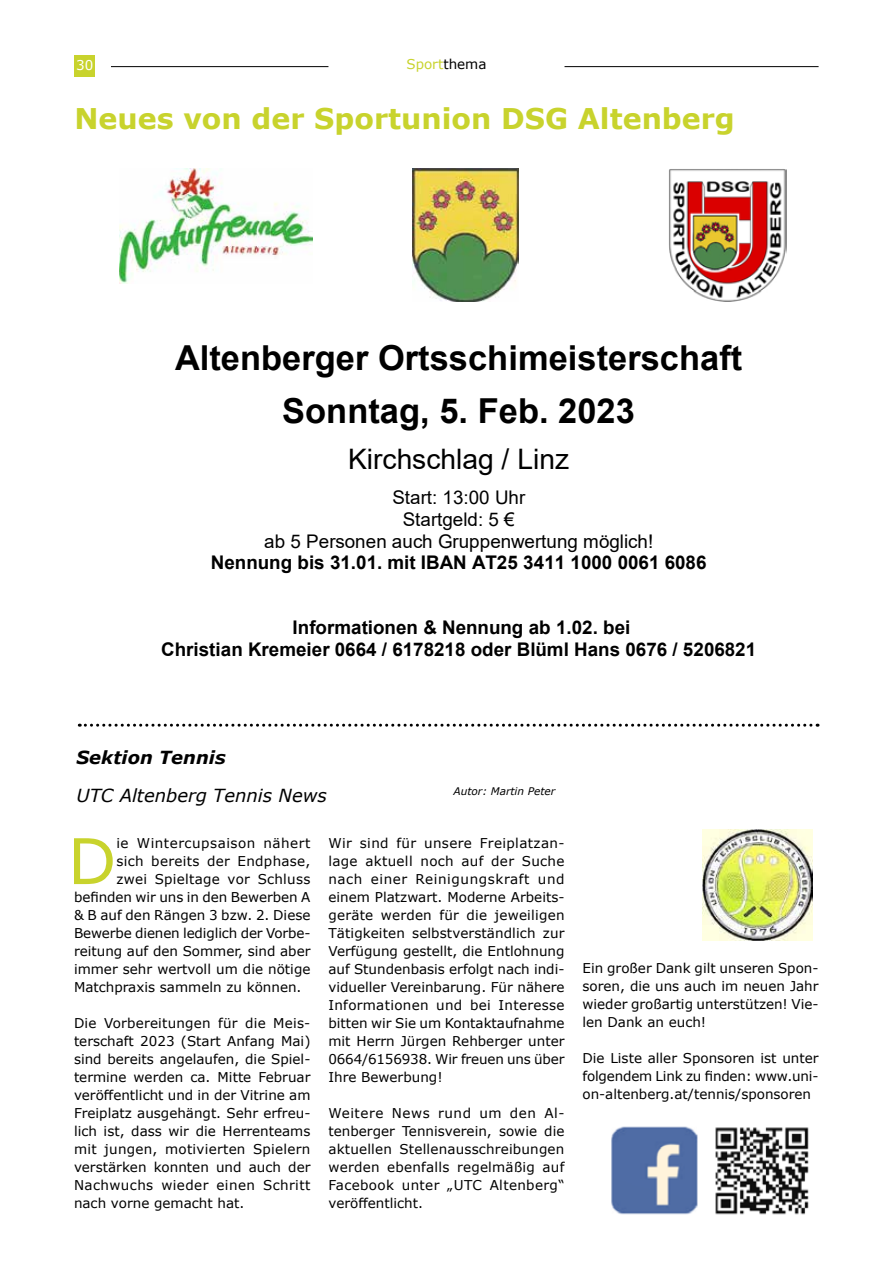
<style>
.page{position:relative;width:893px;height:1263px;background:#fff}
.page>*{position:absolute;margin:0;border:0;box-sizing:border-box;transform-origin:0 0}
.t1{font:63px "Verdana";color:#c8d32d}
.t2{font:700 34.35px/52.3px "Arial";color:#000;text-align:center}
.t3{font:700 28.5px "Verdana";color:#c8d32d}
.t4{font:28.2px "Arial";color:#000}
.t5{font:700 18.75px/21.6px "Arial";color:#000;text-align:center}
.t6{font:18.75px/21.6px "Arial";letter-spacing:.005em;color:#000;text-align:center}
.t7{font:italic 18px "Verdana";color:#000}
.t8{font:italic 700 18px "Verdana";color:#000}
.t9{font:13.5px/18px "Verdana";color:#000;text-align:justify}
.t10{font:13.5px "Verdana";letter-spacing:.02em;color:#000}
.t11{font:13.5px "Verdana";letter-spacing:.04em;color:#000}
.t12{font:13.5px "Verdana";color:#c8d32d}
.t13{font:13.5px "Verdana";color:#fff}
.t14{font:italic 10.5px "Verdana";color:#000}
.s1{color:#000}
</style>
<div class="page">
<div style="left:74px;top:56px;width:21px;height:21px;background:#c8d32d"></div>
<hr style="left:111px;top:66px;width:217px;height:1px;background:#000">
<hr style="left:564px;top:66px;width:255px;height:1px;background:#000">
<img style="left:702px;top:830px;width:111px;height:110px">
<svg style="left:79px;top:724px;width:739px;height:3px"></svg>
<img style="left:119px;top:169px;width:194px;height:115px">
<img style="left:669px;top:169px;width:117px;height:132px">
<img style="left:413px;top:169px;width:105px;height:132px">
<img style="left:611px;top:1126px;width:198px;height:89px">
<p class="t13" style="left:76px;top:56px;width:19px">30</p>
<p class="t12" style="left:406px;top:55px;width:82px">Sport<span class="s1">thema</span></p>
<h3 class="t3" style="left:74px;top:99px;width:662px">Neues von der Sportunion DSG Altenberg</h3>
<h2 class="t2" style="left:175px;top:333px;width:569px">Altenberger Ortsschimeisterschaft<br>Sonntag, 5. Feb. 2023</h2>
<h3 class="t4" style="left:348px;top:439px;width:222px">Kirchschlag / Linz</h3>
<h3 class="t6" style="left:264px;top:487px;width:391px">Start: 13:00 Uhr<br>Startgeld: 5 €<br>ab 5 Personen auch Gruppenwertung möglich!</h3>
<h3 class="t5" style="left:211px;top:552px;width:497px">Nennung bis 31.01. mit IBAN AT25 3411 1000 0061 6086</h3>
<h3 class="t5" style="left:161px;top:617px;width:597px">Informationen &amp; Nennung ab 1.02. bei<br>Christian Kremeier 0664 / 6178218 oder Blüml Hans 0676 / 5206821</h3>
<h3 class="t8" style="left:77px;top:744px;width:151px">Sektion Tennis</h3>
<h3 class="t7" style="left:77px;top:783px;width:252px">UTC Altenberg Tennis News</h3>
<p class="t14" style="left:454px;top:784px;width:103px">Autor: Martin Peter</p>
<h1 class="t1" style="left:68px;top:818px;width:50px">D</h1>
<p class="t11" style="left:116px;top:834px;width:196px">ie Wintercupsaison nähert</p>
<p class="t10" style="left:116px;top:852px;width:196px">sich bereits der Endphase,</p>
<p class="t10" style="left:116px;top:870px;width:196px">zwei Spieltage vor Schluss</p>
<p class="t9" style="left:74px;top:888px;width:238px">befinden wir uns in den Bewerben A</p>
<p class="t9" style="left:74px;top:906px;width:238px">&amp; B auf den Rängen 3 bzw. 2. Diese</p>
<p class="t9" style="left:74px;top:924px;width:238px">Bewerbe dienen lediglich der Vorbe-</p>
<p class="t9" style="left:74px;top:942px;width:238px">reitung auf den Sommer, sind aber</p>
<p class="t9" style="left:74px;top:960px;width:238px">immer sehr wertvoll um die nötige</p>
<p class="t9" style="left:74px;top:978px;width:229px">Matchpraxis sammeln zu können.</p>
<p class="t9" style="left:74px;top:1014px;width:238px">Die Vorbereitungen für die Meis&shy;terschaft 2023 (Start Anfang Mai) sind bereits angelaufen, die Spiel&shy;termine werden ca. Mitte Februar veröffentlicht und in der Vitrine am Freiplatz ausgehängt. Sehr erfreu&shy;lich ist, dass wir die Herrenteams mit jungen, motivierten Spielern verstärken konnten und auch der Nachwuchs wieder einen Schritt nach vorne gemacht hat.</p>
<p class="t9" style="left:328px;top:834px;width:238px">Wir sind für unsere Freiplatzan&shy;lage aktuell noch auf der Suche nach einer Reinigungskraft und einem Platzwart. Moderne Arbeits&shy;geräte werden für die jeweiligen Tätigkeiten selbstverständlich zur Verfügung gestellt, die Entlohnung auf Stundenbasis erfolgt nach indi&shy;vidueller Vereinbarung. Für nähere Informationen und bei Interesse bitten wir Sie um Kontaktaufnahme mit Herrn Jürgen Rehberger unter 0664/6156938. Wir freuen uns über Ihre Bewerbung!</p>
<p class="t9" style="left:328px;top:1104px;width:238px">Weitere News rund um den Al&shy;tenberger Tennisverein, sowie die aktuellen Stellenausschreibungen werden ebenfalls regelmäßig auf Facebook unter „UTC Altenberg“ veröffentlicht.</p>
<p class="t9" style="left:582px;top:959px;width:238px">Ein großer Dank gilt unseren Spon&shy;soren, die uns auch im neuen Jahr wieder großartig unterstützen! Vie&shy;len Dank an euch!</p>
<p class="t9" style="left:582px;top:1049px;width:238px">Die Liste aller Sponsoren ist unter folgendem Link zu finden: www.uni&shy;on-altenberg.at/tennis/sponsoren</p>
</div>
